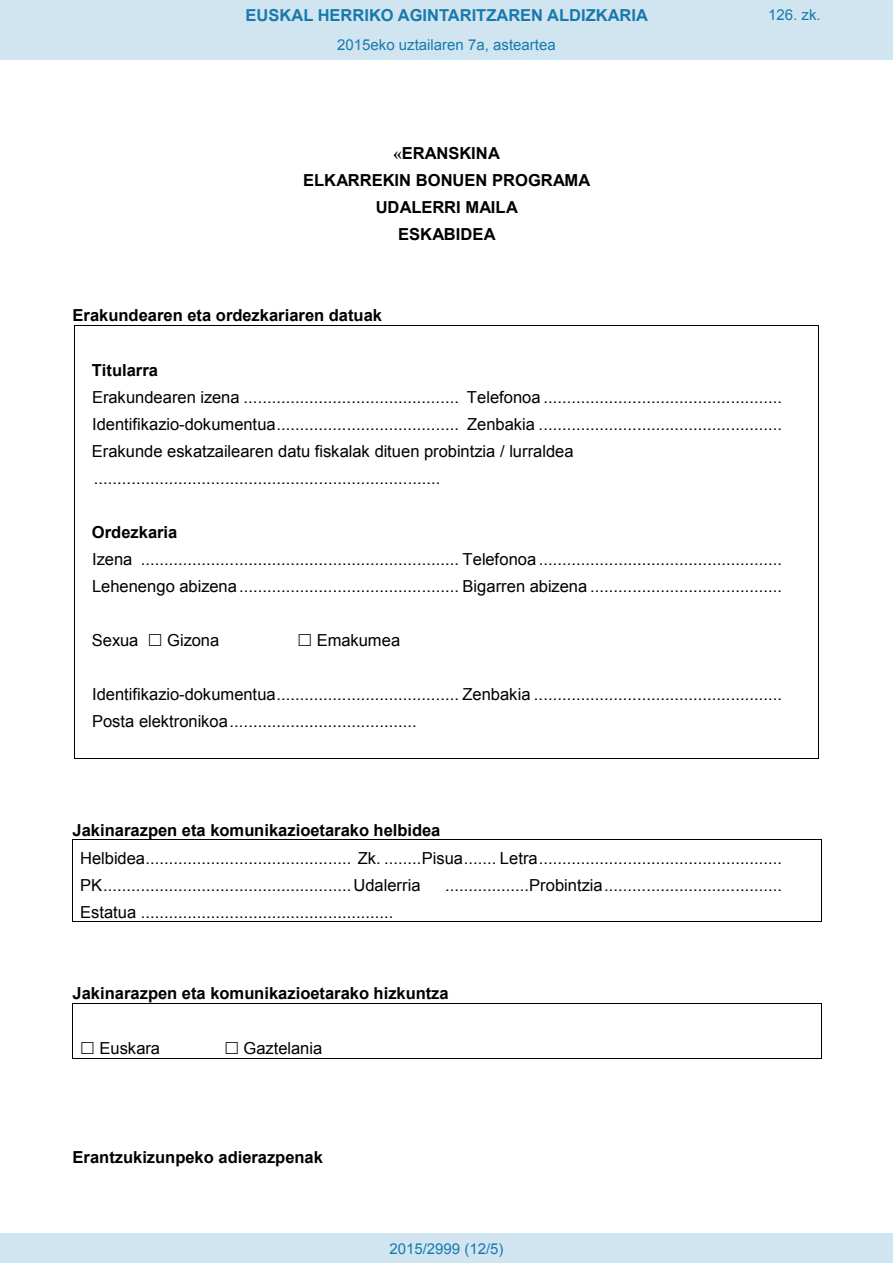
<style>
.page{position:relative;width:893px;height:1263px;background:#fff}
.page>*{position:absolute;margin:0;border:0;box-sizing:border-box;transform-origin:0 0}
.t1{font:16.5px/27px "Arial";color:#000}
.t2{font:700 16.5px/27px "Arial";color:#000;text-align:center}
.t3{font:700 16.5px "Arial";color:#1879ad}
.Paginacion_Centro{font:15px "Arial";color:#1879ad}
.s1{font-family:"Times New Roman"}
.s2{font-weight:700}
</style>
<div class="page">
<hr style="left:75px;top:325px;width:743px;height:1px;background:#000">
<hr style="left:75px;top:326px;width:1px;height:432px;background:#000">
<hr style="left:75px;top:758px;width:743px;height:1px;background:#000">
<hr style="left:818px;top:326px;width:1px;height:432px;background:#000">
<hr style="left:72px;top:839px;width:749px;height:1px;background:#000">
<hr style="left:72px;top:840px;width:1px;height:81px;background:#000">
<hr style="left:72px;top:921px;width:749px;height:1px;background:#000">
<hr style="left:821px;top:840px;width:1px;height:81px;background:#000">
<hr style="left:72px;top:1003px;width:749px;height:1px;background:#000">
<hr style="left:72px;top:1004px;width:1px;height:54px;background:#000">
<hr style="left:72px;top:1058px;width:749px;height:1px;background:#000">
<hr style="left:821px;top:1004px;width:1px;height:54px;background:#000">
<div style="left:0;top:0;width:893px;height:60px;background:#d0e5f0"></div>
<div style="left:0;top:1233px;width:893px;height:30px;background:#d0e5f0"></div>
<p class="t3" style="left:246px;top:4px;width:404px">EUSKAL HERRIKO AGINTARITZAREN ALDIZKARIA</p>
<p class="Paginacion_Centro" style="left:768px;top:5px;width:54px">126. zk.</p>
<p class="Paginacion_Centro" style="left:337px;top:35px;width:220px">2015eko uztailaren 7a, asteartea</p>
<p class="t2" style="left:303px;top:140px;width:289px"><span class="s1">«</span>ERANSKINA<br>ELKARREKIN BONUEN PROGRAMA<br>UDALERRI MAILA<br>ESKABIDEA</p>
<p class="t2" style="left:73px;top:302px;width:311px">Erakundearen eta ordezkariaren datuak</p>
<p class="t1" style="left:92px;top:357px;width:692px"><span class="s2">Titularra<br></span>Erakundearen izena .............................................. Telefonoa ...................................................<br>Identifikazio-dokumentua ....................................... Zenbakia ....................................................<br>Erakunde eskatzailearen datu fiskalak dituen probintzia / lurraldea ..........................................................................</p>
<p class="t1" style="left:92px;top:519px;width:692px"><span class="s2">Ordezkaria<br></span>Izena .................................................................... Telefonoa ....................................................<br>Lehenengo abizena ............................................... Bigarren abizena .........................................</p>
<p class="t1" style="left:92px;top:627px;width:48px">Sexua</p>
<p class="t1" style="left:167px;top:627px;width:54px">Gizona</p>
<p class="t1" style="left:317px;top:627px;width:85px">Emakumea</p>
<p class="t1" style="left:92px;top:681px;width:691px">Identifikazio-dokumentua ....................................... Zenbakia .....................................................<br>Posta elektronikoa ........................................</p>
<p class="t1" style="left:80px;top:816px;width:703px;line-height:27.5px;text-indent:-8px"><span class="s2">Jakinarazpen eta komunikazioetarako helbidea<br></span>Helbidea............................................ Zk. ........ Pisua ....... Letra ....................................................<br>PK ..................................................... Udalerria</p>
<p class="t1" style="left:445px;top:871px;width:339px">..................Probintzia ......................................</p>
<p class="t1" style="left:80px;top:898px;width:315px">Estatua ......................................................</p>
<p class="t2" style="left:73px;top:980px;width:378px">Jakinarazpen eta komunikazioetarako hizkuntza</p>
<p class="t1" style="left:100px;top:1035px;width:62px">Euskara</p>
<p class="t1" style="left:244px;top:1035px;width:80px">Gaztelania</p>
<p class="t2" style="left:73px;top:1144px;width:252px">Erantzukizunpeko adierazpenak</p>
<p class="Paginacion_Centro" style="left:389px;top:1238px;width:116px">2015/2999 (12/5)</p>
</div>
